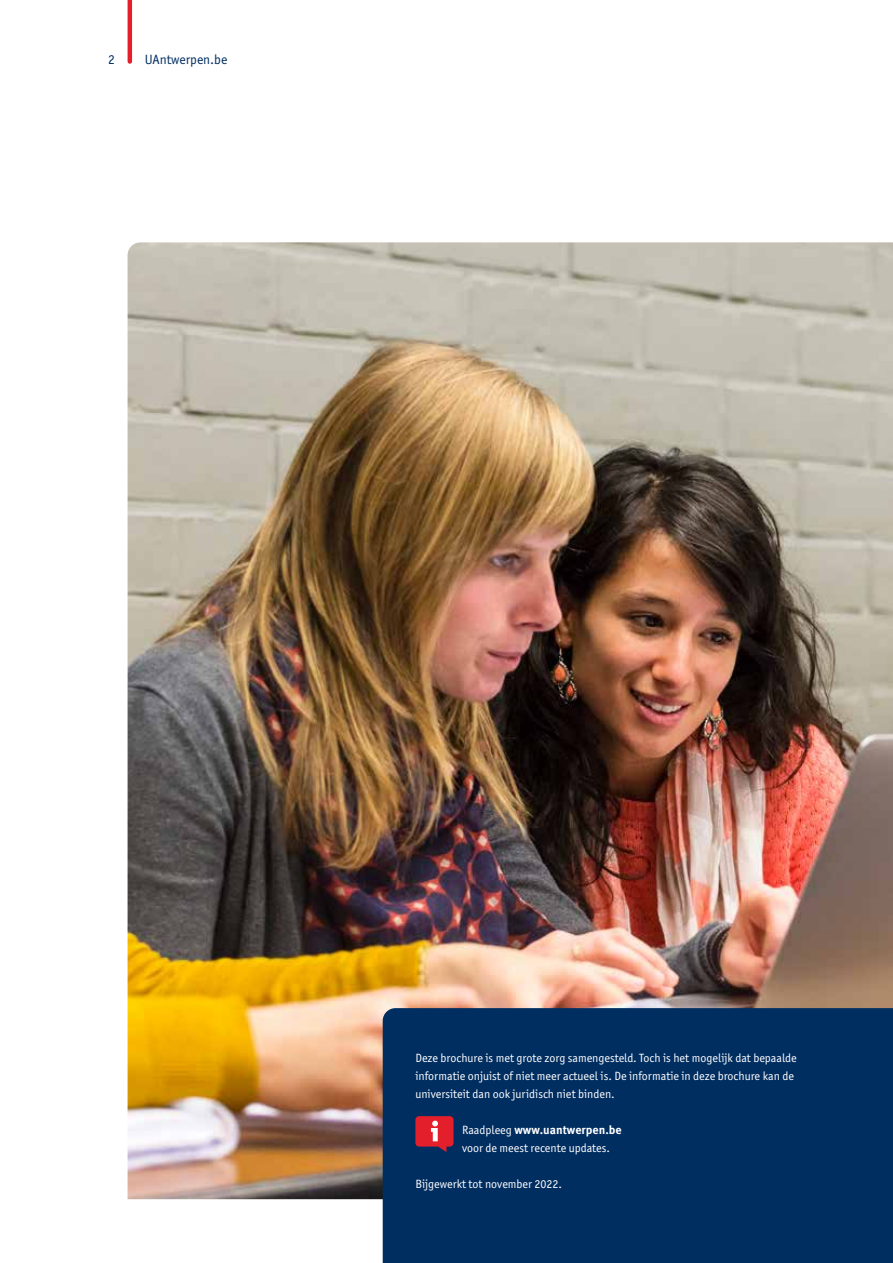
<style>
.page{position:relative;width:893px;height:1263px;background:#fff}
.page>*{position:absolute;margin:0;border:0;box-sizing:border-box;transform-origin:0 0}
.t1{font:13.5px "Officina Sans ITC Pro";color:#002e61}
.t2{font:12px/18px "Officina Sans ITC Pro";color:#fff}
.t3{font:700 12px "Meta Pro";color:#fff}
.s1{font-family:"Officina Sans ITC Pro";font-weight:400}
</style>
<div class="page">
<hr style="left:128px;top:0;width:4px;height:62px;background:#e31f2c">
<img style="left:128px;top:242px;width:765px;height:957px">
<div style="left:383px;top:1008px;width:510px;height:255px;background:#002e61"></div>
<svg style="left:415px;top:1116px;width:39px;height:36px"></svg>
<p class="t1" style="left:108px;top:52px;width:8px">2</p>
<p class="t1" style="left:145px;top:51px;width:84px">UAntwerpen.be</p>
<p class="t2" style="left:415px;top:1049px;width:383px">Deze brochure is met grote zorg samengesteld. Toch is het mogelijk dat bepaalde informatie onjuist of niet meer actueel is. De informatie in deze brochure kan de universiteit dan ook juridisch niet binden.</p>
<p class="t3" style="left:462px;top:1120px;width:161px"><span class="s1">Raadpleeg</span> www.uantwerpen.be</p>
<p class="t2" style="left:462px;top:1139px;width:149px">voor de meest recente updates.</p>
<p class="t2" style="left:415px;top:1175px;width:148px">Bijgewerkt tot november 2022.</p>
</div>
